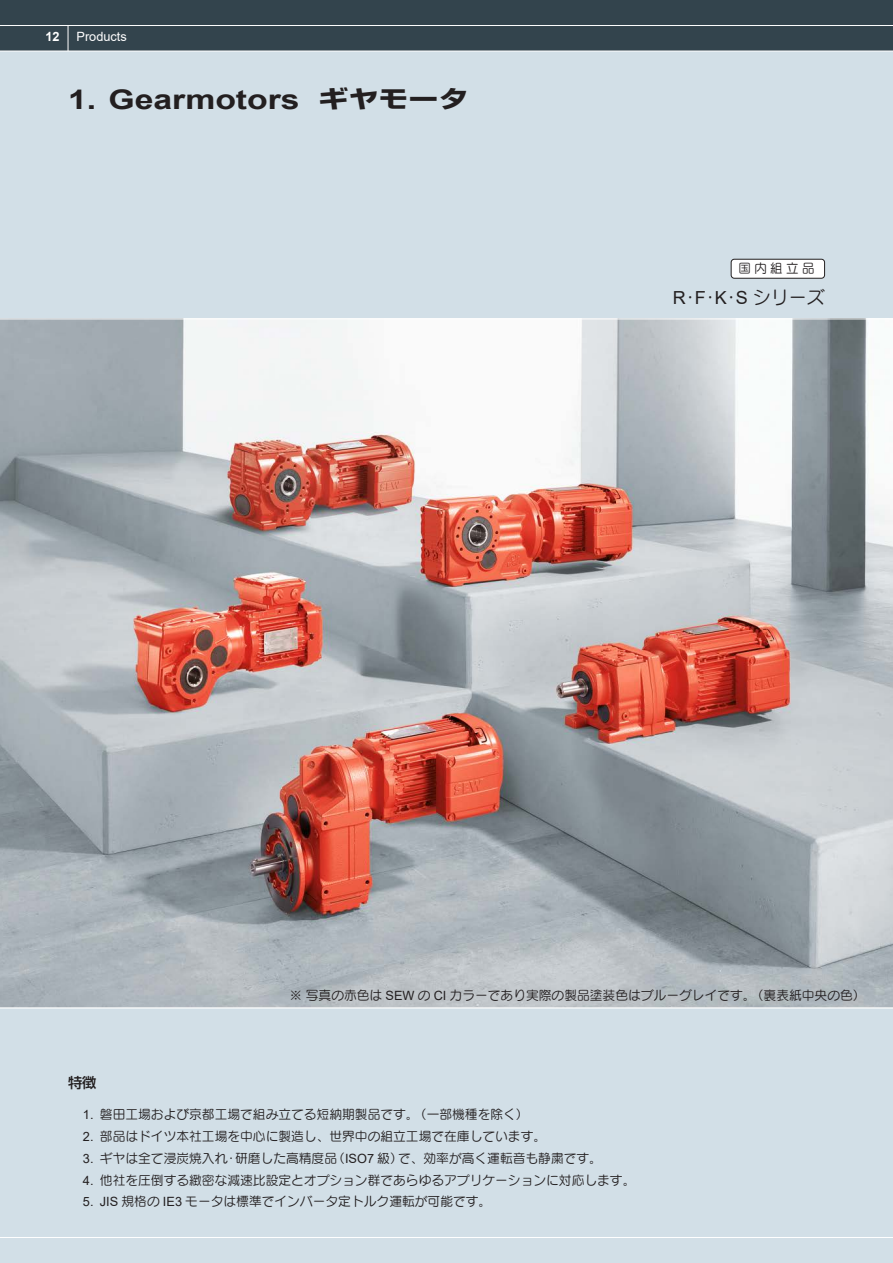
<style>
.page{position:relative;width:893px;height:1263px;background:#d2dfe7}
.page>*{position:absolute;margin:0;border:0;box-sizing:border-box;transform-origin:0 0}
.t1{font:700 27px "Arial";color:#231f20;scale:1.25 1}
.t2{font:18px "Seurat Pro M";color:#231f20}
.t3{font:500 14.25px "Shin Go Pro";color:#231f20}
.t4{font:12.9px "Seurat Pro M";letter-spacing:.28em;color:#231f20}
.t5{font:12.75px "Seurat Pro M";color:#231f20}
.t6{font:12.75px "Arial";color:#fff}
.t7{font:700 12.75px "Arial";color:#fff}
.s1{font-family:"Shin Go Pro";font-size:24px}
.s2{font-family:"Arial"}
</style>
<div class="page">
<hr style="left:0;top:1237px;width:893px;height:1px;background:#fff">
<div style="left:0;top:0;width:893px;height:51px;background:#33444d"></div>
<svg style="left:68px;top:26px;width:1px;height:25px"></svg>
<hr style="left:0;top:25px;width:893px;height:1px;background:#fff">
<hr style="left:0;top:51px;width:893px;height:1px;background:#fff">
<img style="left:0;top:320px;width:893px;height:687px">
<div style="left:731px;top:259px;width:94px;height:19px;background:#fff;border-radius:3px"></div>
<div style="left:731px;top:259px;width:94px;height:20px;border:1px solid #231f20;border-radius:3px"></div>
<hr style="left:0;top:319px;width:893px;height:1px;background:#fff">
<hr style="left:0;top:1007px;width:893px;height:1px;background:#fff">
<p class="t7" style="left:45px;top:28px;width:16px">12</p>
<p class="t6" style="left:77px;top:28px;width:52px">Products</p>
<h1 class="t1" style="left:68px;top:80px;width:322px">1. Gearmotors <span class="s1">ギヤモータ</span></h1>
<p class="t4" style="left:738px;top:260px;width:78px">国内組立品</p>
<h2 class="t2" style="left:673px;top:285px;width:154px"><span class="s2">R</span>･<span class="s2">F</span>･<span class="s2">K</span>･<span class="s2">S</span> シリーズ</h2>
<p class="t5" style="left:290px;top:987px;width:578px">※ 写真の赤色は <span class="s2">SEW</span> の <span class="s2">CI</span> カラーであり実際の製品塗装色はブルーグレイです。（裏表紙中央の色）</p>
<p class="t3" style="left:68px;top:1071px;width:30px">特徴</p>
<p class="t5" style="left:83px;top:1106px;width:447px"><span class="s2">1.</span> 磐田工場および京都工場で組み立てる短納期製品です。（一部機種を除く）</p>
<p class="t5" style="left:83px;top:1128px;width:465px"><span class="s2">2.</span> 部品はドイツ本社工場を中心に製造し、世界中の組立工場で在庫しています。</p>
<p class="t5" style="left:83px;top:1150px;width:521px"><span class="s2">3.</span> ギヤは全て浸炭焼入れ・研磨した高精度品（<span class="s2">ISO7</span> 級）で、効率が高く運転音も静粛です。</p>
<p class="t5" style="left:83px;top:1171px;width:554px"><span class="s2">4.</span> 他社を圧倒する緻密な減速比設定とオプション群であらゆるアプリケーションに対応します。</p>
<p class="t5" style="left:83px;top:1193px;width:410px"><span class="s2">5. JIS</span> 規格の <span class="s2">IE3</span> モータは標準でインバータ定トルク運転が可能です。</p>
</div>
